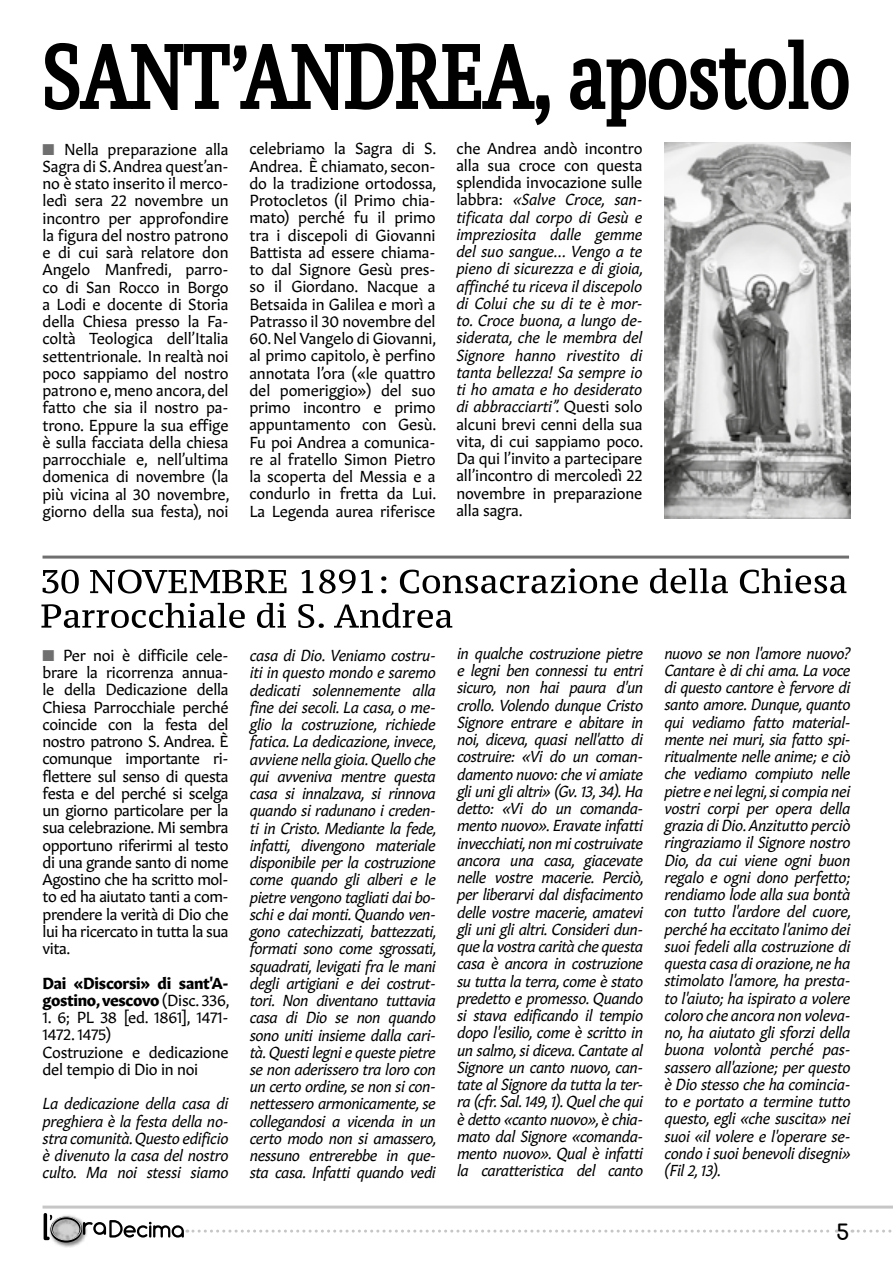
<style>
.page{position:relative;width:893px;height:1263px;background:#fff}
.page>*{position:absolute;margin:0;border:0;box-sizing:border-box;transform-origin:0 0}
.t1{font:700 21.15px "Comfortaa";color:#000}
.t2{font:italic 15.75px/17.2px "Gitan Latn";letter-spacing:-.02em;color:#000;text-align:justify}
.t3{font:15.75px/17.2px "Gitan Latn";letter-spacing:-.02em;color:#000;text-align:justify}
.t4{font:700 15.75px/17.2px "Gitan Latn";letter-spacing:-.02em;color:#000}
.s1{color:#706f6f}
.s2{font-style:normal}
.s3{font-weight:400}
</style>
<div class="page">
<div style="left:49px;top:1215px;width:39px;height:33px;background:#000;opacity:.75"></div>
<img style="left:52px;top:1218px;width:29px;height:23px">
<div style="left:50px;top:1216px;width:32px;height:26px;border:3px solid #000;border-radius:50%"></div>
<div style="left:52px;top:1217px;width:29px;height:23px;border:1px solid #c6c6c6;border-radius:50%"></div>
<svg style="left:44px;top:1213px;width:8px;height:27px"></svg>
<svg style="left:83px;top:1220px;width:754px;height:17px"></svg>
<hr style="left:43px;top:1205px;width:850px;height:3px;background:#c6c6c6">
<svg style="left:852px;top:1229px;width:40px;height:3px"></svg>
<svg style="left:45px;top:39px;width:804px;height:88px"></svg>
<svg style="left:41px;top:603px;width:411px;height:25px"></svg>
<svg style="left:43px;top:568px;width:803px;height:25px"></svg>
<img style="left:665px;top:142px;width:185px;height:377px">
<hr style="left:43px;top:556px;width:806px;height:3px;background:#706f6f">
<p class="t3" style="left:43px;top:139px;width:189px"><span class="s1">■</span> Nella preparazione alla Sagra di S. Andrea quest’an&shy;no è stato inserito il merco&shy;ledì sera 22 novembre un incontro per approfondire la figura del nostro patrono e di cui sarà relatore don Angelo Manfredi, parro&shy;co di San Rocco in Borgo a Lodi e docente di Storia della Chiesa presso la Fa&shy;coltà Teologica dell’Italia settentrionale. In realtà noi poco sappiamo del nostro patrono e, meno ancora, del fatto che sia il nostro pa&shy;trono. Eppure la sua effige è sulla facciata della chiesa parrocchiale e, nell’ultima domenica di novembre (la più vicina al 30 novembre, giorno della sua festa), noi</p>
<p class="t3" style="left:249px;top:139px;width:188px">celebriamo la Sagra di S.<br>Andrea. È chiamato, secon&shy;do la tradizione ortodossa, Protocletos (il Primo chia&shy;mato) perché fu il primo tra i discepoli di Giovanni Battista ad essere chiama&shy;to dal Signore Gesù pres&shy;so il Giordano. Nacque a Betsaida in Galilea e morì a Patrasso il 30 novembre del</p>
<p class="t3" style="left:249px;top:329px;width:188px">60. Nel Vangelo di Giovanni, al primo capitolo, è perfino annotata l’ora («le quattro del pomeriggio») del suo primo incontro e primo appuntamento con Gesù.<br>Fu poi Andrea a comunica&shy;re al fratello Simon Pietro la scoperta del Messia e a condurlo in fretta da Lui.<br>La Legenda aurea riferisce</p>
<p class="t2" style="left:456px;top:138px;width:188px"><span class="s2">che Andrea andò incontro alla sua croce con questa splendida invocazione sulle labbra:</span> «Salve Croce, san&shy;tificata dal corpo di Gesù e impreziosita dalle gemme del suo sangue… Vengo a te pieno di sicurezza e di gioia, affinché tu riceva il discepolo di Colui che su di te è mor&shy;to. Croce buona, a lungo de&shy;siderata, che le membra del Signore hanno rivestito di tanta bellezza! Sa sempre io ti ho amata e ho desiderato di abbracciarti”. <span class="s2">Questi solo alcuni brevi cenni della sua vita, di cui sappiamo poco.<br>Da qui l’invito a partecipare all’incontro di mercoledì 22 novembre in preparazione alla sagra.</span></p>
<p class="t3" style="left:43px;top:645px;width:188px"><span class="s1">■</span> Per noi è difficile cele&shy;brare la ricorrenza annua&shy;le della Dedicazione della Chiesa Parrocchiale perché coincide con la festa del nostro patrono S. Andrea. È comunque importante ri&shy;flettere sul senso di questa festa e del perché si scelga un giorno particolare per la sua celebrazione. Mi sembra opportuno riferirmi al testo di una grande santo di nome Agostino che ha scritto mol&shy;to ed ha aiutato tanti a com&shy;prendere la verità di Dio che lui ha ricercato in tutta la sua vita.</p>
<p class="t4" style="left:43px;top:973px;width:188px">Dai «Discorsi» di sant'A&shy;gostino, vescovo <span class="s3">(Disc. 336,</span></p>
<p class="t3" style="left:43px;top:1008px;width:188px;text-align:left">1. 6; PL 38 [ed. 1861], 1471-<br>1472. 1475)<br>Costruzione e dedicazione del tempio di Dio in noi</p>
<p class="t2" style="left:43px;top:1094px;width:188px">La dedicazione della casa di preghiera è la festa della no&shy;stra comunità. Questo edificio è divenuto la casa del nostro culto. Ma noi stessi siamo</p>
<p class="t2" style="left:250px;top:645px;width:188px">casa di Dio. Veniamo costru&shy;iti in questo mondo e saremo dedicati solennemente alla fine dei secoli. La casa, o me&shy;glio la costruzione, richiede fatica. La dedicazione, invece, avviene nella gioia. Quello che qui avveniva mentre questa casa si innalzava, si rinnova quando si radunano i creden&shy;ti in Cristo. Mediante la fede, infatti, divengono materiale disponibile per la costruzione come quando gli alberi e le pietre vengono tagliati dai bo&shy;schi e dai monti. Quando ven&shy;gono catechizzati, battezzati, formati sono come sgrossati, squadrati, levigati fra le mani degli artigiani e dei costrut&shy;tori. Non diventano tuttavia casa di Dio se non quando sono uniti insieme dalla cari&shy;tà. Questi legni e queste pietre se non aderissero tra loro con un certo ordine, se non si con&shy;nettessero armonicamente, se collegandosi a vicenda in un certo modo non si amassero, nessuno entrerebbe in que&shy;sta casa. Infatti quando vedi</p>
<p class="t2" style="left:457px;top:643px;width:188px">in qualche costruzione pietre e legni ben connessi tu entri sicuro, non hai paura d'un crollo. Volendo dunque Cristo Signore entrare e abitare in noi, diceva, quasi nell'atto di costruire: «Vi do un coman&shy;damento nuovo: che vi amiate gli uni gli altri» (Gv. 13, 34). Ha detto: «Vi do un comanda&shy;mento nuovo». Eravate infatti invecchiati, non mi costruivate ancora una casa, giacevate nelle vostre macerie. Perciò, per liberarvi dal disfacimento delle vostre macerie, amatevi gli uni gli altri. Consideri dun&shy;que la vostra carità che questa casa è ancora in costruzione su tutta la terra, come è stato predetto e promesso. Quando si stava edificando il tempio dopo l'esilio, come è scritto in un salmo, si diceva. Cantate al Signore un canto nuovo, can&shy;tate al Signore da tutta la ter&shy;ra (cfr. Sal. 149, 1). Quel che qui è detto «canto nuovo», è chia&shy;mato dal Signore «comanda&shy;mento nuovo». Qual è infatti la caratteristica del canto</p>
<p class="t2" style="left:664px;top:643px;width:188px">nuovo se non l'amore nuovo?<br>Cantare è di chi ama. La voce di questo cantore è fervore di santo amore. Dunque, quanto qui vediamo fatto material&shy;mente nei muri, sia fatto spi&shy;ritualmente nelle anime; e ciò che vediamo compiuto nelle pietre e nei legni, si compia nei vostri corpi per opera della grazia di Dio. Anzitutto perciò ringraziamo il Signore nostro Dio, da cui viene ogni buon regalo e ogni dono perfetto; rendiamo lode alla sua bontà con tutto l'ardore del cuore, perché ha eccitato l'animo dei suoi fedeli alla costruzione di questa casa di orazione, ne ha stimolato l'amore, ha presta&shy;to l'aiuto; ha ispirato a volere coloro che ancora non voleva&shy;no, ha aiutato gli sforzi della buona volontà perché pas&shy;sassero all'azione; per questo è Dio stesso che ha comincia&shy;to e portato a termine tutto questo, egli «che suscita» nei suoi «il volere e l'operare se&shy;condo i suoi benevoli disegni» (Fil 2, 13).</p>
<h1 class="t1" style="left:836px;top:1213px;width:15px">5</h1>
</div>
